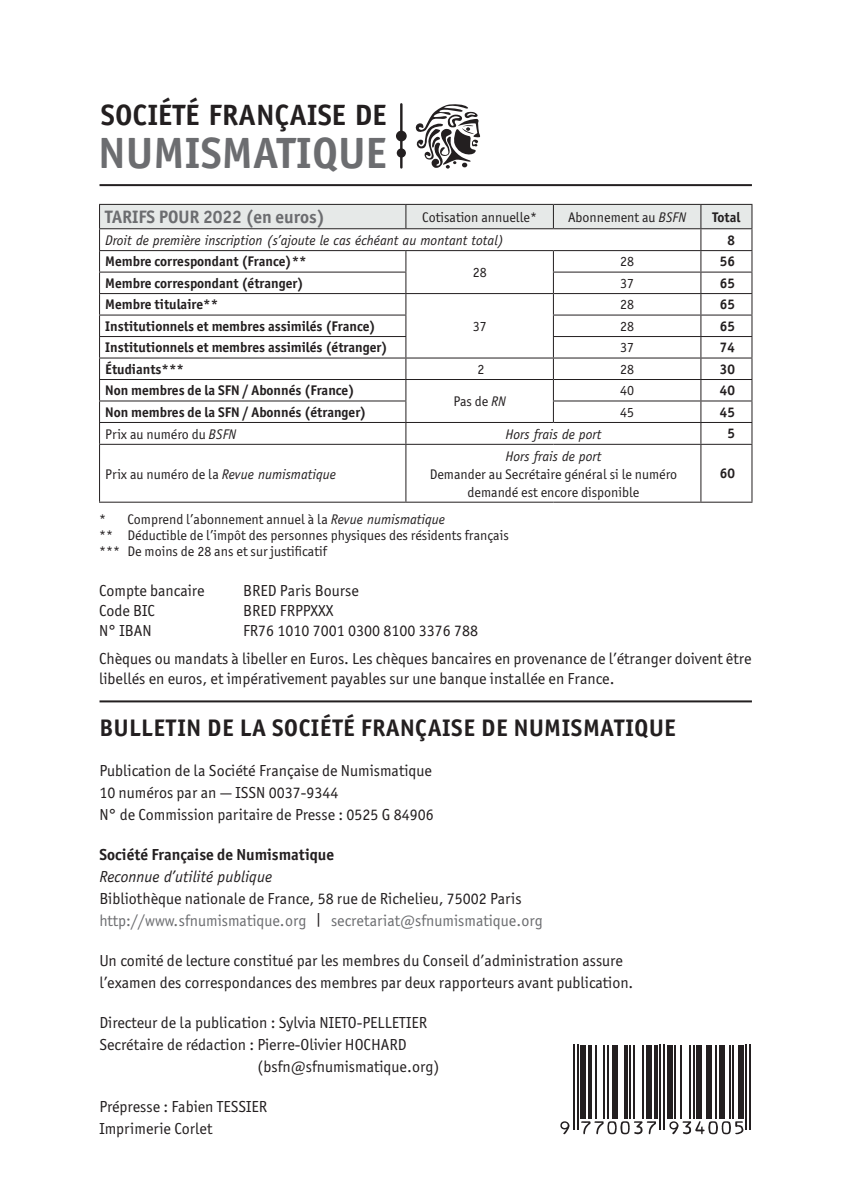
<style>
.page{position:relative;width:851px;height:1191px;background:#fff}
.page>*{position:absolute;margin:0;border:0;box-sizing:border-box;transform-origin:0 0}
.t1{font:700 43.8px "Officina Sans";color:#6c6d70}
.t2{font:700 29.4px "Officina Sans";color:#231f20}
.t3{font:700 24px "Officina Sans ITC Pro";letter-spacing:.025em;color:#231f20}
.t4{font:700 18px "Officina Sans ITC Pro";color:#6c6d70}
.t5{font:16px/22px "Officina Sans ITC Pro";color:#231f20}
.t6{font:16px/22px "Officina Sans ITC Pro";color:#6c6d70}
.t7{font:700 16px "Officina Sans ITC Pro";color:#231f20}
.t8{font:italic 16px "Officina Sans";color:#231f20}
.t9{font:14px/16px "Officina Sans ITC Pro";color:#231f20;text-align:center}
.t10{font:700 14px "Officina Sans ITC Pro";color:#231f20}
.t11{font:italic 14px "Officina Sans";color:#231f20}
.s1{font-family:"Officina Sans";font-style:italic}
.s2{font-family:"Officina Sans ITC Pro";font-style:normal}
.s3{color:#231f20}
</style>
<div class="page">
<hr style="left:573px;top:1044px;width:1px;height:86px;background:#231f20">
<hr style="left:577px;top:1044px;width:1px;height:86px;background:#231f20">
<div style="left:580px;top:1044px;width:6px;height:74px;background:#231f20"></div>
<hr style="left:588px;top:1044px;width:3px;height:74px;background:#231f20">
<hr style="left:595px;top:1044px;width:2px;height:74px;background:#231f20">
<hr style="left:603px;top:1044px;width:2px;height:74px;background:#231f20">
<hr style="left:607px;top:1044px;width:1px;height:74px;background:#231f20">
<div style="left:612px;top:1044px;width:6px;height:74px;background:#231f20"></div>
<svg style="left:624px;top:1045px;width:3px;height:73px"></svg>
<hr style="left:629px;top:1044px;width:2px;height:74px;background:#231f20">
<hr style="left:633px;top:1044px;width:1px;height:74px;background:#231f20">
<hr style="left:642px;top:1044px;width:2px;height:74px;background:#231f20">
<div style="left:646px;top:1044px;width:5px;height:74px;background:#231f20"></div>
<svg style="left:654px;top:1045px;width:3px;height:73px"></svg>
<hr style="left:659px;top:1044px;width:2px;height:86px;background:#231f20">
<hr style="left:663px;top:1044px;width:1px;height:86px;background:#231f20">
<div style="left:667px;top:1044px;width:5px;height:74px;background:#231f20"></div>
<hr style="left:674px;top:1044px;width:2px;height:74px;background:#231f20">
<hr style="left:680px;top:1044px;width:1px;height:74px;background:#231f20">
<hr style="left:689px;top:1044px;width:2px;height:74px;background:#231f20">
<hr style="left:693px;top:1044px;width:1px;height:74px;background:#231f20">
<div style="left:696px;top:1044px;width:6px;height:74px;background:#231f20"></div>
<div style="left:706px;top:1044px;width:5px;height:74px;background:#231f20"></div>
<hr style="left:715px;top:1044px;width:2px;height:74px;background:#231f20">
<div style="left:719px;top:1044px;width:5px;height:74px;background:#231f20"></div>
<hr style="left:728px;top:1044px;width:2px;height:74px;background:#231f20">
<hr style="left:732px;top:1044px;width:2px;height:74px;background:#231f20">
<div style="left:738px;top:1044px;width:5px;height:74px;background:#231f20"></div>
<hr style="left:745px;top:1044px;width:2px;height:86px;background:#231f20">
<hr style="left:749px;top:1044px;width:2px;height:86px;background:#231f20">
<svg style="left:560px;top:1121px;width:9px;height:13px"></svg>
<svg style="left:581px;top:1121px;width:75px;height:13px"></svg>
<svg style="left:669px;top:1121px;width:74px;height:13px"></svg>
<hr style="left:99px;top:700px;width:652px;height:2px;background:#231f20">
<hr style="left:99px;top:184px;width:652px;height:2px;background:#231f20">
<div style="left:396px;top:131px;width:10px;height:10px;background:#231f20;border-radius:50%"></div>
<svg style="left:396px;top:148px;width:10px;height:10px"></svg>
<svg style="left:415px;top:104px;width:66px;height:65px"></svg>
<hr style="left:400px;top:104px;width:2px;height:63px;background:#231f20">
<svg style="left:99px;top:204px;width:653px;height:240px"></svg>
<hr style="left:99px;top:444px;width:307px;height:1px;background:#231f20">
<hr style="left:99px;top:445px;width:1px;height:56px;background:#231f20">
<hr style="left:406px;top:444px;width:147px;height:1px;background:#231f20">
<hr style="left:405px;top:445px;width:1px;height:56px;background:#231f20">
<hr style="left:553px;top:444px;width:147px;height:1px;background:#231f20">
<hr style="left:700px;top:444px;width:52px;height:1px;background:#231f20">
<hr style="left:700px;top:445px;width:1px;height:56px;background:#231f20">
<hr style="left:751px;top:445px;width:1px;height:56px;background:#231f20">
<hr style="left:99px;top:501px;width:307px;height:1px;background:#231f20">
<hr style="left:406px;top:501px;width:147px;height:1px;background:#231f20">
<hr style="left:553px;top:501px;width:147px;height:1px;background:#231f20">
<hr style="left:700px;top:501px;width:52px;height:1px;background:#231f20">
<h2 class="t2" style="left:101px;top:97px;width:287px">SOCIÉTÉ FRANÇAISE DE</h2>
<h1 class="t1" style="left:98px;top:125px;width:290px">NUMISMATIQUE</h1>
<p class="t4" style="left:105px;top:206px;width:221px">TARIFS POUR 2022 (en euros)</p>
<p class="t9" style="left:422px;top:209px;width:116px">Cotisation annuelle*</p>
<p class="t9" style="left:568px;top:209px;width:120px">Abonnement au <span class="s1">BSFN</span></p>
<p class="t10" style="left:712px;top:208px;width:29px">Total</p>
<p class="t11" style="left:105px;top:232px;width:400px">Droit de première inscription (s’ajoute le cas échéant au montant total)</p>
<p class="t10" style="left:727px;top:231px;width:9px">8</p>
<p class="t10" style="left:105px;top:253px;width:203px">Membre correspondant (France)**</p>
<p class="t9" style="left:472px;top:264px;width:15px">28</p>
<p class="t9" style="left:620px;top:254px;width:15px">28</p>
<p class="t10" style="left:719px;top:253px;width:17px">56</p>
<p class="t10" style="left:105px;top:274px;width:200px">Membre correspondant (étranger)</p>
<p class="t9" style="left:620px;top:275px;width:15px">37</p>
<p class="t10" style="left:719px;top:274px;width:17px">65</p>
<p class="t10" style="left:105px;top:296px;width:114px">Membre titulaire**</p>
<p class="t9" style="left:472px;top:318px;width:15px">37</p>
<p class="t9" style="left:620px;top:296px;width:15px">28</p>
<p class="t10" style="left:719px;top:296px;width:17px">65</p>
<p class="t10" style="left:105px;top:317px;width:272px">Institutionnels et membres assimilés (France)</p>
<p class="t9" style="left:620px;top:318px;width:15px">28</p>
<p class="t10" style="left:719px;top:317px;width:17px">65</p>
<p class="t10" style="left:105px;top:339px;width:284px">Institutionnels et membres assimilés (étranger)</p>
<p class="t9" style="left:620px;top:339px;width:15px">37</p>
<p class="t10" style="left:719px;top:339px;width:17px">74</p>
<p class="t10" style="left:105px;top:360px;width:80px">Étudiants***</p>
<p class="t9" style="left:477px;top:361px;width:8px">2</p>
<p class="t9" style="left:620px;top:361px;width:15px">28</p>
<p class="t10" style="left:719px;top:360px;width:17px">30</p>
<p class="t10" style="left:105px;top:382px;width:251px">Non membres de la SFN / Abonnés (France)</p>
<p class="t9" style="left:453px;top:393px;width:54px">Pas de <span class="s1">RN</span></p>
<p class="t9" style="left:620px;top:382px;width:15px">40</p>
<p class="t10" style="left:719px;top:382px;width:17px">40</p>
<p class="t10" style="left:105px;top:403px;width:263px">Non membres de la SFN / Abonnés (étranger)</p>
<p class="t9" style="left:620px;top:404px;width:15px">45</p>
<p class="t10" style="left:719px;top:403px;width:17px">45</p>
<p class="t9" style="left:105px;top:426px;width:133px">Prix au numéro du <span class="s1">BSFN</span></p>
<p class="t11" style="left:505px;top:426px;width:97px">Hors frais de port</p>
<p class="t10" style="left:727px;top:425px;width:9px">5</p>
<p class="t11" style="left:105px;top:465px;width:232px"><span class="s2">Prix au numéro de la</span> Revue numismatique</p>
<p class="t11" style="left:505px;top:447px;width:97px">Hors frais de port</p>
<p class="t9" style="left:429px;top:465px;width:249px;line-height:18px">Demander au Secrétaire général si le numéro demandé est encore disponible</p>
<p class="t10" style="left:719px;top:465px;width:17px">60</p>
<p class="t9" style="left:99px;top:511px;width:411px;text-align:left">* Comprend l’abonnement annuel à la <span class="s1">Revue numismatique<br></span>** Déductible de l’impôt des personnes physiques des résidents français *** De moins de 28 ans et sur justificatif</p>
<p class="t5" style="left:99px;top:579px;width:107px">Compte bancaire</p>
<p class="t5" style="left:243px;top:579px;width:117px">BRED Paris Bourse</p>
<p class="t5" style="left:99px;top:599px;width:57px">Code BIC</p>
<p class="t5" style="left:243px;top:599px;width:92px">BRED FRPPXXX</p>
<p class="t5" style="left:99px;top:619px;width:54px">N° IBAN</p>
<p class="t5" style="left:99px;top:616px;width:653px;line-height:28px;text-indent:144px">FR76 1010 7001 0300 8100 3376 788<br>Chèques ou mandats à libeller en Euros. Les chèques bancaires en provenance de l’étranger doivent être</p>
<p class="t5" style="left:99px;top:667px;width:517px">libellés en euros, et impérativement payables sur une banque installée en France.</p>
<h3 class="t3" style="left:99px;top:713px;width:578px">BULLETIN DE LA SOCIÉTÉ FRANÇAISE DE NUMISMATIQUE</h3>
<p class="t5" style="left:99px;top:759px;width:336px">Publication de la Société Française de Numismatique<br>10 numéros par an — ISSN 0037-9344<br>N° de Commission paritaire de Presse : 0525 G 84906</p>
<p class="t7" style="left:99px;top:844px;width:236px">Société Française de Numismatique</p>
<p class="t8" style="left:99px;top:867px;width:174px">Reconnue d’utilité publique</p>
<p class="t6" style="left:99px;top:887px;width:445px"><span class="s3">Bibliothèque nationale de France, 58 rue de Richelieu, 75002 Paris </span>http://www.sfnumismatique.org <span class="s3">|</span> secretariat@sfnumismatique.org</p>
<p class="t5" style="left:99px;top:949px;width:535px">Un comité de lecture constitué par les membres du Conseil d’administration assure l’examen des correspondances des membres par deux rapporteurs avant publication.</p>
<p class="t5" style="left:99px;top:1011px;width:329px">Directeur de la publication : Sylvia NIETO-PELLETIER</p>
<p class="t5" style="left:99px;top:1033px;width:309px">Secrétaire de rédaction : Pierre-Olivier HOCHARD</p>
<p class="t5" style="left:257px;top:1055px;width:183px">(bsfn@sfnumismatique.org)</p>
<p class="t5" style="left:99px;top:1095px;width:169px">Prépresse : Fabien TESSIER<br>Imprimerie Corlet</p>
</div>
